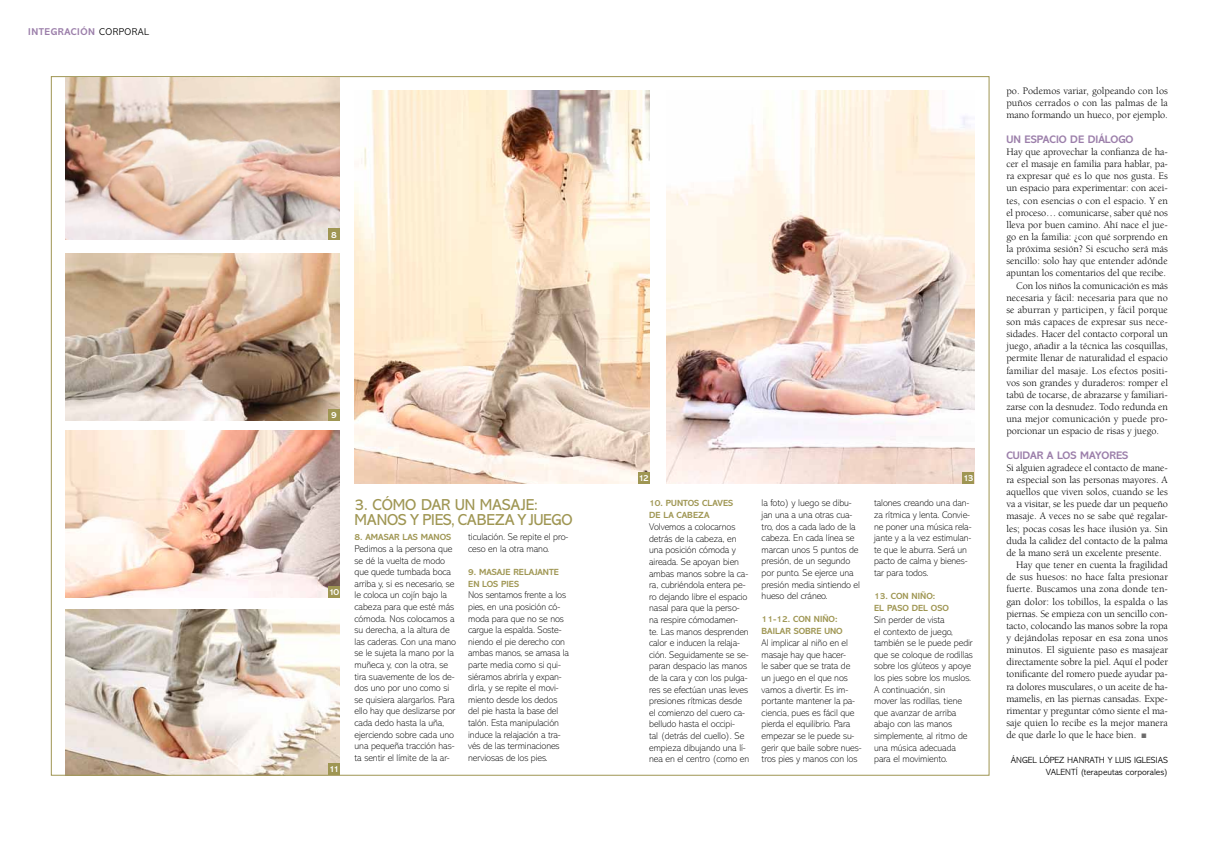
<style>
.page{position:relative;width:1219px;height:842px;background:#fff}
.page>*{position:absolute;margin:0;border:0;box-sizing:border-box;transform-origin:0 0}
.t1{font:16px/15px "Abadi";letter-spacing:-.01em;color:#9f9653}
.t2{font:700 11px "Abadi";color:#9c7faa}
.t3{font:10.2px/12.1px "Berkeley";letter-spacing:-.005em;color:#000;text-align:justify}
.t4{font:700 10px "Abadi";letter-spacing:.05em;color:#9c7faa}
.t5{font:200 9.8px/11.6px "Abadi";letter-spacing:-.005em;color:#000}
.t6{font:700 9px/11.6px "Abadi";color:#9f9653}
.t7{font:300 9px/12.2px "Abadi";color:#000;text-align:right}
.t8{font:700 9px "Abadi";letter-spacing:-.1em;color:#fff}
.s1{font-weight:300;color:#000}
.s2{font-family:"European Pi Three";font-size:6px;color:#6d6c6c}
</style>
<div class="page">
<img style="left:65px;top:254px;width:275px;height:167px">
<img style="left:65px;top:609px;width:275px;height:164px">
<img style="left:65px;top:77px;width:275px;height:163px">
<img style="left:65px;top:431px;width:275px;height:167px">
<img style="left:666px;top:91px;width:309px;height:393px">
<img style="left:355px;top:91px;width:294px;height:393px">
<div style="left:963px;top:472px;width:11px;height:12px;background:#9f9653"></div>
<div style="left:638px;top:472px;width:11px;height:12px;background:#9f9653"></div>
<div style="left:328px;top:229px;width:12px;height:11px;background:#9f9653"></div>
<div style="left:328px;top:409px;width:12px;height:12px;background:#9f9653"></div>
<div style="left:328px;top:587px;width:12px;height:11px;background:#9f9653"></div>
<div style="left:328px;top:763px;width:12px;height:12px;background:#9f9653"></div>
<p class="t4" style="left:28px;top:26px;width:122px">INTEGRACIÓN <span class="s1">CORPORAL</span></p>
<p class="t8" style="left:331px;top:229px;width:7px">8</p>
<p class="t8" style="left:331px;top:410px;width:7px">9</p>
<p class="t8" style="left:329px;top:587px;width:12px">10</p>
<p class="t8" style="left:329px;top:764px;width:11px">11</p>
<h1 class="t1" style="left:355px;top:498px;width:219px">3. CÓMO DAR UN MASAJE:<br>MANOS Y PIES, CABEZA Y JUEGO</h1>
<p class="t6" style="left:355px;top:531px;width:19px">8. AMA</p>
<p class="t6" style="left:384px;top:531px;width:44px">SAR LAS MAN</p>
<p class="t6" style="left:440px;top:531px;width:13px">OS</p>
<p class="t5" style="left:355px;top:543px;width:103px">Pedimos a la persona que se dé la vuelta de modo que quede tumbada boca arriba y, si es necesario, se le coloca un cojín bajo la cabeza para que esté más cómoda. Nos colocamos a su derecha, a la altura de las caderas. Con una mano se le sujeta la mano por la muñeca y, con la otra, se tira suavemente de los de&shy;dos uno por uno como si se quisiera alargarlos. Para ello hay que deslizarse por cada dedo hasta la uña, ejerciendo sobre cada uno una pequeña tracción has&shy;ta sentir el límite de la ar-</p>
<p class="t5" style="left:468px;top:531px;width:102px">ticulación. Se repite el pro&shy;ceso en la otra mano.</p>
<p class="t6" style="left:468px;top:566px;width:76px">9. MASAJE RE LAJANTE<br>EN LOS PIES</p>
<p class="t5" style="left:468px;top:589px;width:102px">Nos sentamos frente a los pies, en una posición có&shy;moda para que no se nos cargue la espalda. Soste&shy;niendo el pie derecho con ambas manos, se amasa la parte media como si qui&shy;siéramos abrirla y expan&shy;dirla, y se repite el movi&shy;miento desde los dedos del pie hasta la base del talón. Esta manipulación induce la relajación a tra&shy;vés de las terminaciones nerviosas de los pies.</p>
<p class="t8" style="left:638px;top:473px;width:12px">12</p>
<p class="t8" style="left:963px;top:473px;width:12px">13</p>
<p class="t6" style="left:649px;top:497px;width:86px;line-height:12.2px">10. PUNTOS CLAVES<br>DE LA CABE</p>
<p class="t6" style="left:698px;top:509px;width:12px">ZA</p>
<p class="t5" style="left:649px;top:521px;width:102px">Volvemos a colocarnos detrás de la cabeza, en una posición cómoda y aireada. Se apoyan bien ambas manos sobre la ca&shy;ra, cubriéndola entera pe&shy;ro dejando libre el espacio nasal para que la perso&shy;na respire cómodamen&shy;te. Las manos desprenden calor e inducen la relaja&shy;ción. Seguidamente se se&shy;paran despacio las manos de la cara y con los pulga&shy;res se efectúan unas leves presiones rítmicas desde el comienzo del cuero ca&shy;belludo hasta el occipi-<br>tal (detrás del cuello). Se empieza dibujando una lí&shy;nea en el centro (como en</p>
<p class="t5" style="left:762px;top:497px;width:100px">la foto) y luego se dibu&shy;jan una a una otras cua&shy;tro, dos a cada lado de la cabeza. En cada línea se marcan unos 5 puntos de presión, de un segundo por punto. Se ejerce una presión media sintiendo el hueso del cráneo.</p>
<p class="t6" style="left:762px;top:614px;width:77px">11-12. CON NIÑO:<br>BAI LAR SOBRE</p>
<p class="t6" style="left:824px;top:625px;width:20px">UNO</p>
<p class="t5" style="left:762px;top:637px;width:102px">Al implicar al niño en el masaje hay que hacer-<br>le saber que se trata de un juego en el que nos vamos a divertir. Es im&shy;portante mantener la pa&shy;ciencia, pues es fácil que pierda el equilibrio. Para empezar se le puede su&shy;gerir que baile sobre nues&shy;tros pies y manos con los</p>
<p class="t5" style="left:874px;top:497px;width:99px">talones creando una dan&shy;za rítmica y lenta. Convie&shy;ne poner una música rela&shy;jante y a la vez estimulan&shy;te que le aburra. Será un pacto de calma y bienes&shy;tar para todos.</p>
<p class="t6" style="left:874px;top:590px;width:64px">13. CON NIÑO:<br>EL PASO DEL OSO</p>
<p class="t5" style="left:874px;top:614px;width:100px">Sin perder de vista<br>el contexto de juego, también se le puede pedir que se coloque de rodillas sobre los glúteos y apoye los pies sobre los muslos.<br>A continuación, sin<br>mover las rodillas, tiene que avanzar de arriba abajo con las manos simplemente, al ritmo de una música adecuada para el movimiento.</p>
<p class="t3" style="left:1006px;top:85px;width:163px">po. Podemos variar, golpeando con los puños cerrados o con las palmas de la mano formando un hueco, por ejemplo.</p>
<p class="t2" style="left:1006px;top:133px;width:129px">UN ESPACIO DE DIÁLOGO</p>
<p class="t3" style="left:1006px;top:146px;width:163px">Hay que aprovechar la confianza de ha-</p>
<p class="t3" style="left:1006px;top:158px;width:163px">cer el masaje en familia para hablar, pa-</p>
<p class="t3" style="left:1006px;top:170px;width:163px">ra expresar qué es lo que nos gusta. Es</p>
<p class="t3" style="left:1006px;top:182px;width:163px">un espacio para experimentar: con acei-</p>
<p class="t3" style="left:1006px;top:194px;width:163px">tes, con esencias o con el espacio. Y en</p>
<p class="t3" style="left:1006px;top:207px;width:163px">el proceso… comunicarse, saber qué nos</p>
<p class="t3" style="left:1006px;top:219px;width:163px">lleva por buen camino. Ahí nace el jue-</p>
<p class="t3" style="left:1006px;top:231px;width:163px">go en la familia: ¿con qué sorprendo en</p>
<p class="t3" style="left:1006px;top:243px;width:163px">la próxima sesión? Si escucho será más</p>
<p class="t3" style="left:1006px;top:255px;width:163px">sencillo: solo hay que entender adónde</p>
<p class="t3" style="left:1006px;top:267px;width:161px">apuntan los comentarios del que recibe.</p>
<p class="t3" style="left:1016px;top:280px;width:153px">Con los niños la comunicación es más</p>
<p class="t3" style="left:1006px;top:292px;width:163px">necesaria y fácil: necesaria para que no</p>
<p class="t3" style="left:1006px;top:304px;width:163px">se aburran y participen, y fácil porque</p>
<p class="t3" style="left:1006px;top:316px;width:163px">son más capaces de expresar sus nece-</p>
<p class="t3" style="left:1006px;top:328px;width:163px">sidades. Hacer del contacto corporal un</p>
<p class="t3" style="left:1006px;top:340px;width:163px">juego, añadir a la técnica las cosquillas,</p>
<p class="t3" style="left:1006px;top:352px;width:163px">permite llenar de naturalidad el espacio</p>
<p class="t3" style="left:1006px;top:365px;width:163px">familiar del masaje. Los efectos positi-</p>
<p class="t3" style="left:1006px;top:377px;width:163px">vos son grandes y duraderos: romper el</p>
<p class="t3" style="left:1006px;top:389px;width:163px">tabú de tocarse, de abrazarse y familiari-</p>
<p class="t3" style="left:1006px;top:401px;width:163px">zarse con la desnudez. Todo redunda en</p>
<p class="t3" style="left:1006px;top:413px;width:163px">una mejor comunicación y puede pro-</p>
<p class="t3" style="left:1006px;top:425px;width:154px">porcionar un espacio de risas y juego.</p>
<p class="t2" style="left:1006px;top:449px;width:58px">CUIDAR A LOS</p>
<p class="t2" style="left:1080px;top:449px;width:49px">MAYORES</p>
<p class="t3" style="left:1006px;top:462px;width:163px">Si alguien agradece el contacto de mane-</p>
<p class="t3" style="left:1006px;top:474px;width:163px">ra especial son las personas mayores. A</p>
<p class="t3" style="left:1006px;top:486px;width:163px">aquellos que viven solos, cuando se les</p>
<p class="t3" style="left:1006px;top:498px;width:163px">va a visitar, se les puede dar un pequeño</p>
<p class="t3" style="left:1006px;top:510px;width:163px">masaje. A veces no se sabe qué regalar-</p>
<p class="t3" style="left:1006px;top:523px;width:163px">les; pocas cosas les hace ilusión ya. Sin</p>
<p class="t3" style="left:1006px;top:535px;width:163px">duda la calidez del contacto de la palma</p>
<p class="t3" style="left:1006px;top:547px;width:157px">de la mano será un excelente presente.</p>
<p class="t3" style="left:1016px;top:559px;width:153px">Hay que tener en cuenta la fragilidad</p>
<p class="t3" style="left:1006px;top:571px;width:163px">de sus huesos: no hace falta presionar</p>
<p class="t3" style="left:1006px;top:583px;width:163px">fuerte. Buscamos una zona donde ten-</p>
<p class="t3" style="left:1006px;top:595px;width:163px">gan dolor: los tobillos, la espalda o las</p>
<p class="t3" style="left:1006px;top:608px;width:163px">piernas. Se empieza con un sencillo con-</p>
<p class="t3" style="left:1006px;top:620px;width:163px">tacto, colocando las manos sobre la ropa</p>
<p class="t3" style="left:1006px;top:632px;width:163px">y dejándolas reposar en esa zona unos</p>
<p class="t3" style="left:1006px;top:644px;width:163px">minutos. El siguiente paso es masajear</p>
<p class="t3" style="left:1006px;top:656px;width:163px">directamente sobre la piel. Aquí el poder</p>
<p class="t3" style="left:1006px;top:668px;width:163px">tonificante del romero puede ayudar pa-</p>
<p class="t3" style="left:1006px;top:680px;width:163px">ra dolores musculares, o un aceite de ha-</p>
<p class="t3" style="left:1006px;top:693px;width:163px">mamelis, en las piernas cansadas. Expe-</p>
<p class="t3" style="left:1006px;top:705px;width:163px">rimentar y preguntar cómo siente el ma-</p>
<p class="t3" style="left:1006px;top:717px;width:163px">saje quien lo recibe es la mejor manera</p>
<p class="t3" style="left:1006px;top:729px;width:142px">de que darle lo que le hace bien. <span class="s2">M</span></p>
<p class="t7" style="left:1011px;top:753px;width:159px">ÁNGEL LÓPEZ HANRATH Y LUIS IGLESIAS<br>VALENTÍ (TERAPEUTAS CORPORALES)</p>
</div>
